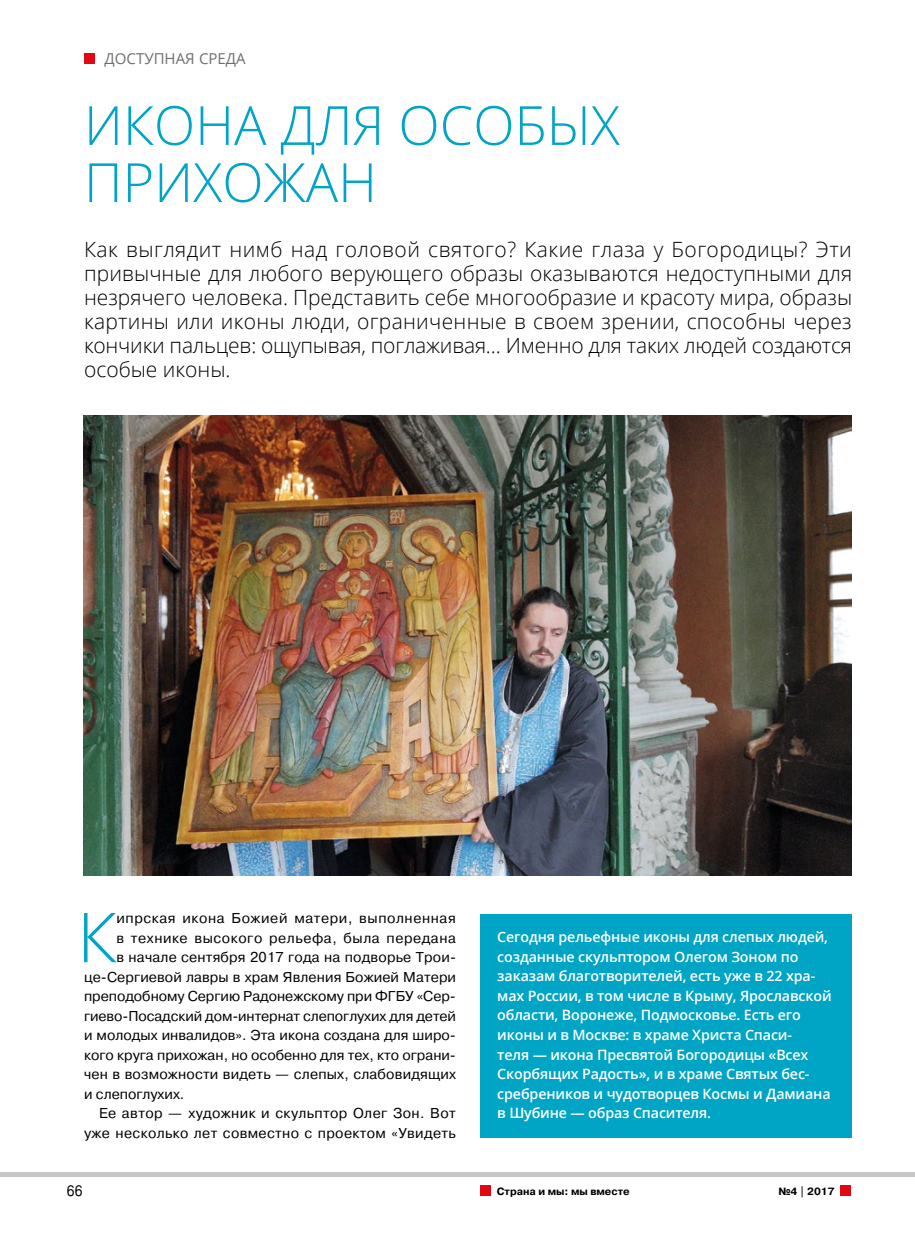
<style>
.page{position:relative;width:915px;height:1234px;background:#fff}
.page>*{position:absolute;margin:0;border:0;box-sizing:border-box;transform-origin:0 0}
.t1{font:300 68.85px "Open Sans";color:#00a4c4}
.t2{font:300 54px "Open Sans";color:#00a4c4}
.t3{font:300 21px/24px "Open Sans";letter-spacing:-.01em;color:#000;text-align:justify}
.t4{font:15px "Open Sans";color:#706f6f}
.t5{font:15px "Pragmatica";color:#000;scale:.9 1}
.t6{font:14.25px "Pragmatica";letter-spacing:.015em;color:#000}
.t7{font:600 14.25px/19.5px "Open Sans";letter-spacing:-.01em;color:#fff}
.t8{font:14.25px "Pragmatica";letter-spacing:.04em;color:#000}
.t9{font:14.25px "Pragmatica";letter-spacing:-.005em;color:#000}
.t10{font:700 10.5px "Pragmatica C";color:#000}
</style>
<div class="page">
<div style="left:480px;top:914px;width:371px;height:223px;background:#00a4c4"></div>
<img style="left:84px;top:415px;width:767px;height:459px">
<div style="left:840px;top:1184px;width:10px;height:11px;background:#e30613"></div>
<div style="left:480px;top:1184px;width:10px;height:11px;background:#e30613"></div>
<div style="left:0;top:1171px;width:914px;height:5px;background:#c6c6c6"></div>
<div style="left:84px;top:54px;width:11px;height:10px;background:#e30613"></div>
<p class="t4" style="left:105px;top:48px;width:21px">Доступная</p>
<p class="t4" style="left:199px;top:48px;width:11px">среда</p>
<h2 class="t2" style="left:84px;top:88px;width:75px">Икона</h2>
<h2 class="t2" style="left:280px;top:88px;width:34px">для</h2>
<h2 class="t2" style="left:398px;top:88px;width:38px">особых</h2>
<h2 class="t2" style="left:84px;top:145px;width:37px">прихожан</h2>
<p class="t3" style="left:84px;top:237px;width:769px">Как выглядит нимб над головой святого? Какие глаза у Богородицы? Эти привычные для любого верующего образы оказываются недоступными для незрячего человека. Представить себе многообразие и красоту мира, образы картины или иконы люди, ограниченные в своем зрении, способны через кончики пальцев: ощупывая, поглаживая… Именно для таких людей создаются особые иконы.</p>
<h1 class="t1" style="left:77px;top:889px;width:41px">К</h1>
<p class="t8" style="left:116px;top:909px;width:340px">ипрская икона Божией матери, выполненная</p>
<p class="t8" style="left:116px;top:928px;width:341px">в технике высокого рельефа, была передана</p>
<p class="t6" style="left:116px;top:948px;width:341px">в начале сентября 2017 года на подворье Трои‑</p>
<p class="t6" style="left:84px;top:967px;width:373px">це-Сергиевой лавры в храм Явления Божией Матери</p>
<p class="t6" style="left:84px;top:987px;width:373px">преподобному Сергию Радонежскому при ФГБУ «Сер‑</p>
<p class="t9" style="left:84px;top:1006px;width:373px">гиево- Посадский дом-интернат слепоглухих для детей</p>
<p class="t6" style="left:84px;top:1026px;width:373px">и молодых инвалидов». Эта икона создана для широ‑</p>
<p class="t6" style="left:84px;top:1045px;width:373px">кого круга прихожан, но особенно для тех, кто ограни‑</p>
<p class="t6" style="left:84px;top:1065px;width:373px">чен в возможности видеть — слепых, слабовидящих</p>
<p class="t6" style="left:84px;top:1084px;width:102px">и слепоглухих.</p>
<p class="t6" style="left:99px;top:1104px;width:358px">Ее автор — художник и скульптор Олег Зон. Вот</p>
<p class="t6" style="left:84px;top:1123px;width:373px">уже несколько лет совместно с проектом «Увидеть</p>
<p class="t7" style="left:497px;top:927px;width:336px">Сегодня рельефные иконы для слепых людей, созданные скульптором Олегом Зоном по заказам благотворителей, есть уже в 22 хра&shy;мах России, в том числе в Крыму, Ярославской области, Воронеже, Подмосковье. Есть его иконы и в Москве: в храме Христа Спаси-<br>теля — икона Пресвятой Богородицы «Всех Скорбящих Радость», и в храме Святых бес&shy;сребреников и чудотворцев Космы и Дамиана в Шубине — образ Спасителя.</p>
<p class="t5" style="left:67px;top:1181px;width:19px">66</p>
<p class="t10" style="left:496px;top:1185px;width:134px">Страна и мы: мы вместе</p>
<p class="t10" style="left:778px;top:1185px;width:58px">№4 | 2017</p>
</div>
